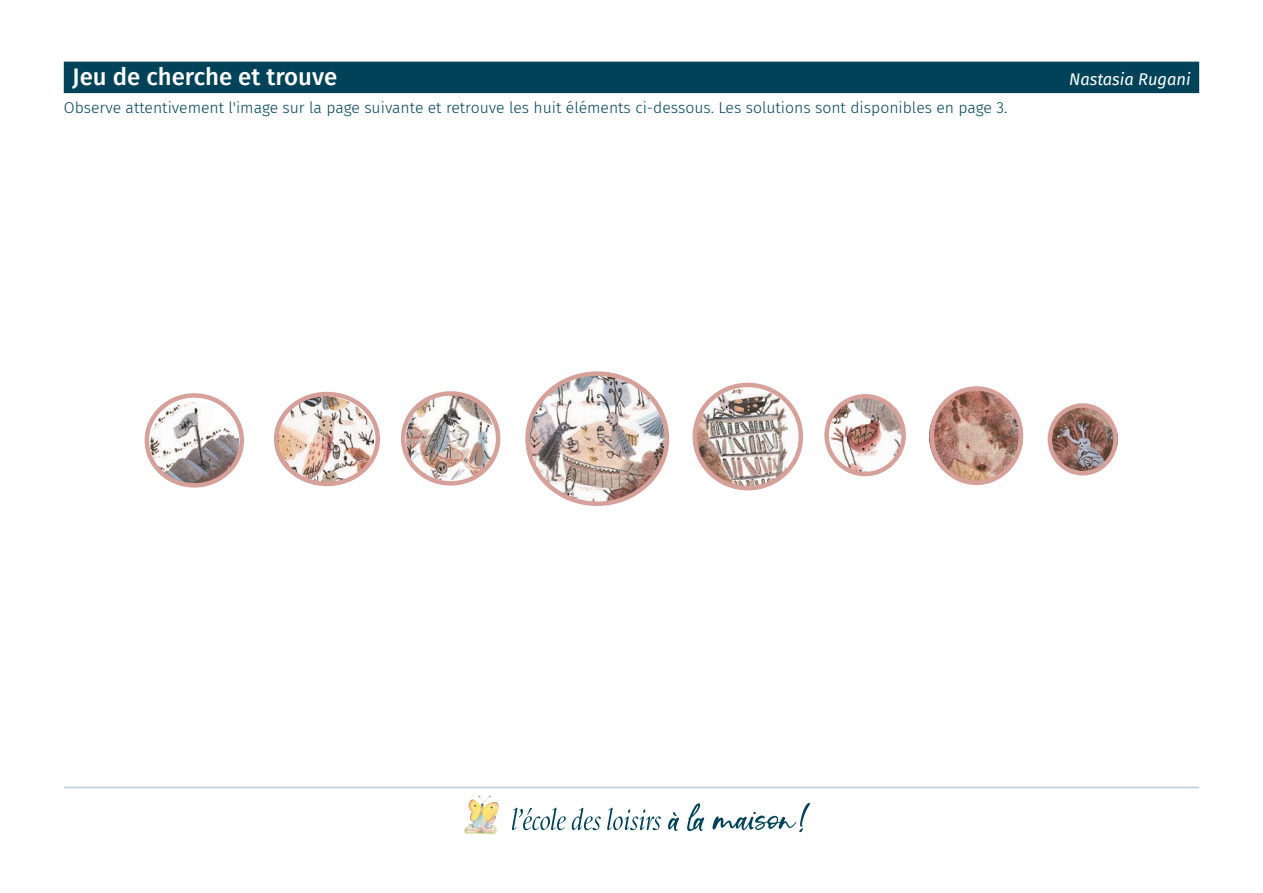
<style>
.page{position:relative;width:1263px;height:893px;background:#fff}
.page>*{position:absolute;margin:0;border:0;box-sizing:border-box;transform-origin:0 0}
.Titre{font:500 24px "Fira Sans";color:#fff}
.Titre-2{font:italic 16.5px "Fira Sans";color:#fff}
.Consigne{font:300 15.75px "Fira Sans";color:#004358}
</style>
<div class="page">
<hr style="left:65px;top:787px;width:1133px;height:1px;background:#b8ceda">
<svg style="left:668px;top:803px;width:142px;height:29px"></svg>
<svg style="left:512px;top:808px;width:149px;height:22px"></svg>
<img style="left:463px;top:795px;width:36px;height:40px">
<img style="left:150px;top:403px;width:88px;height:80px">
<div style="left:145px;top:393px;width:99px;height:95px;border:4px solid #d6a19a;border-radius:50%"></div>
<img style="left:276px;top:397px;width:98px;height:88px">
<div style="left:274px;top:392px;width:106px;height:94px;border:4px solid #d6a19a;border-radius:50%"></div>
<img style="left:406px;top:394px;width:89px;height:90px">
<div style="left:401px;top:391px;width:99px;height:95px;border:4px solid #d6a19a;border-radius:50%"></div>
<img style="left:527px;top:376px;width:138px;height:126px">
<div style="left:525px;top:371px;width:144px;height:135px;border:4px solid #d6a19a;border-radius:50%"></div>
<img style="left:697px;top:388px;width:104px;height:99px">
<div style="left:692px;top:383px;width:111px;height:107px;border:4px solid #d6a19a;border-radius:50%"></div>
<img style="left:829px;top:395px;width:75px;height:79px">
<div style="left:824px;top:394px;width:82px;height:82px;border:4px solid #d6a19a;border-radius:50%"></div>
<img style="left:930px;top:391px;width:92px;height:92px">
<div style="left:930px;top:386px;width:93px;height:99px;border:4px solid #d6a19a;border-radius:50%"></div>
<img style="left:1049px;top:407px;width:68px;height:63px">
<div style="left:1048px;top:403px;width:70px;height:73px;border:4px solid #d6a19a;border-radius:50%"></div>
<div style="left:64px;top:62px;width:1135px;height:31px;background:#004358"></div>
<p class="Titre" style="left:72px;top:57px;width:266px">Jeu de cherche et trouve</p>
<p class="Titre-2" style="left:1069px;top:67px;width:123px">Nastasia Rugani</p>
<p class="Consigne" style="left:64px;top:96px;width:945px">Observe attentivement l'image sur la page suivante et retrouve les huit éléments ci-dessous. Les solutions sont disponibles en page 3.</p>
</div>
